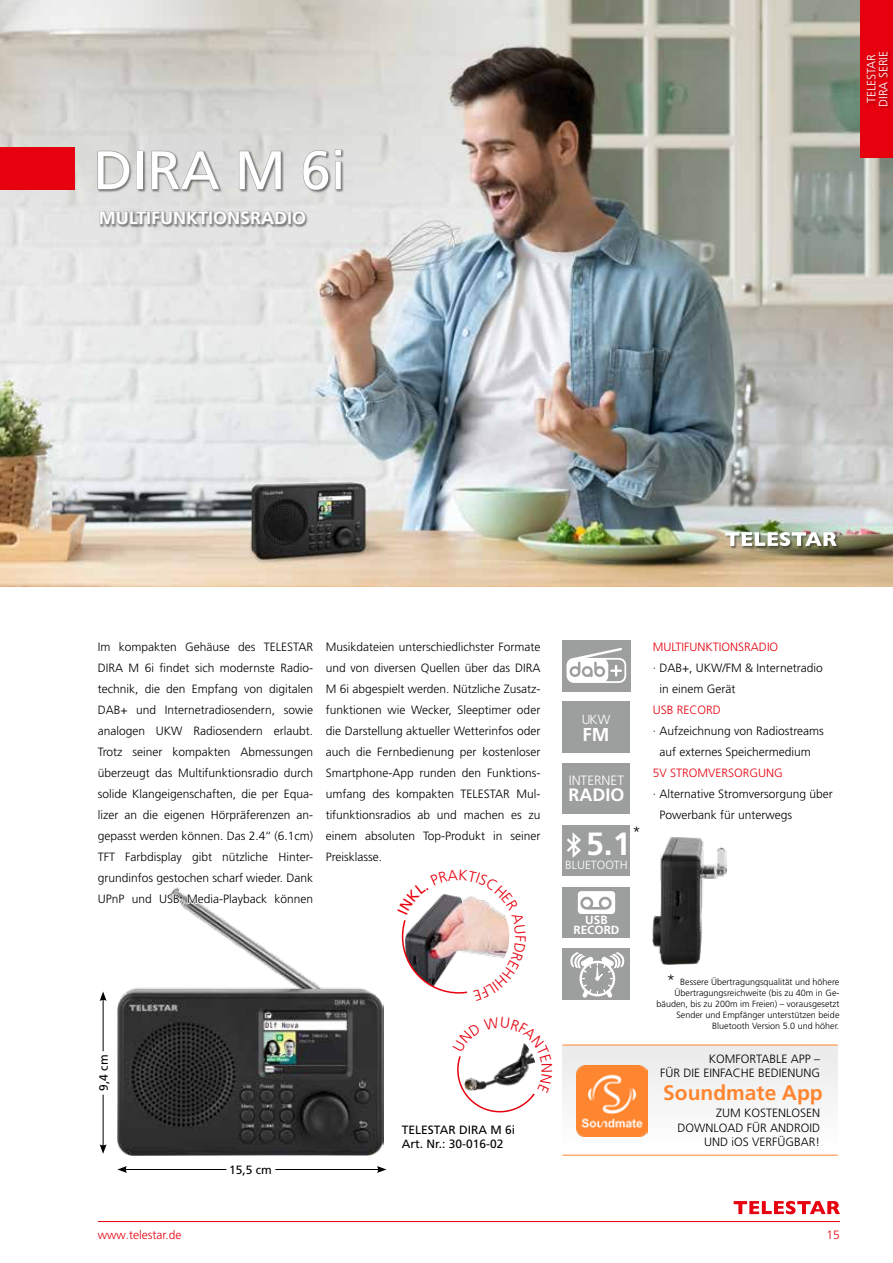
<style>
.page{position:relative;width:893px;height:1263px;background:#fff}
.page>*{position:absolute;margin:0;border:0;box-sizing:border-box;transform-origin:0 0}
.t1{font:54px "Frutiger LT Pro";color:#fff}
.t2{font:700 32.1px "Frutiger LT Pro";color:#fff}
.t3{font:700 21px "Frutiger LT Pro";color:#ff8630}
.t4{font:700 18.6px "Frutiger LT Pro";color:#fff}
.t5{font:700 18px "Frutiger LT Pro";color:#fff}
.t6{font:300 15px "Frutiger LT Pro";color:#000}
.t7{font:300 13.5px "Frutiger LT Pro";color:#fff}
.t8{font:300 13.2px "Frutiger LT Pro";color:#fff}
.t9{font:300 12px/21px "Frutiger LT Pro";color:#000;text-align:justify}
.t10{font:300 12px "Frutiger LT Pro";color:#e7000e}
.t11{font:12px/14.4px "Frutiger LT Pro";color:#000}
.t12{font:300 12px/12px "Frutiger LT Pro";color:#fff}
.t13{font:300 11.85px "Frutiger LT Pro";color:#fff}
.t14{font:700 11.85px "Frutiger LT Pro";color:#fff}
.t15{font:300 9px/10.8px "Frutiger LT Pro";color:#000;text-align:right}
.s1{font-size:15px}
</style>
<div class="page">
<svg style="left:734px;top:1201px;width:106px;height:13px"></svg>
<hr style="left:98px;top:1221px;width:742px;height:1px;background:#e7000e">
<img style="left:117px;top:911px;width:208px;height:244px">
<img style="left:0;top:0;width:893px;height:587px">
<div style="left:97px;top:149px;width:247px;height:44px;background:#000;opacity:.5"></div>
<svg style="left:97px;top:151px;width:33px;height:39px"></svg>
<div style="left:137px;top:151px;width:6px;height:38px;border:1px solid #9d9e9e"></div>
<svg style="left:151px;top:151px;width:69px;height:39px;background:#aeaeae"></svg>
<svg style="left:239px;top:151px;width:42px;height:39px;background:#a4a5a3"></svg>
<svg style="left:303px;top:149px;width:39px;height:41px;background:#acacab"></svg>
<div style="left:99px;top:211px;width:210px;height:17px;background:#000;opacity:.5"></div>
<svg style="left:100px;top:209px;width:206px;height:17px;background:#ababab"></svg>
<div style="left:562px;top:825px;width:68px;height:51px;background:#9d9e9e"></div>
<div style="left:562px;top:887px;width:68px;height:51px;background:#9d9e9e"></div>
<div style="left:562px;top:948px;width:68px;height:51px;background:#9d9e9e"></div>
<div style="left:562px;top:641px;width:68px;height:51px;background:#9d9e9e"></div>
<div style="left:562px;top:763px;width:68px;height:51px;background:#9d9e9e"></div>
<div style="left:562px;top:702px;width:68px;height:51px;background:#9d9e9e"></div>
<svg style="left:170px;top:887px;width:41px;height:24px"></svg>
<div style="left:0;top:147px;width:74px;height:42px;background:#e7000e"></div>
<div style="left:562px;top:1045px;width:276px;height:110px;background:#f5f5f5"></div>
<hr style="left:562px;top:1045px;width:276px;height:1px;background:#ff8630">
<hr style="left:562px;top:1155px;width:276px;height:1px;background:#ff8630">
<img style="left:628px;top:1065px;width:20px;height:71px">
<img style="left:653px;top:837px;width:74px;height:127px">
<hr style="left:103px;top:998px;width:1px;height:149px;background:#000">
<svg style="left:100px;top:991px;width:7px;height:10px"></svg>
<svg style="left:100px;top:1144px;width:7px;height:10px"></svg>
<hr style="left:124px;top:1169px;width:255px;height:1px;background:#000">
<svg style="left:117px;top:1166px;width:10px;height:7px"></svg>
<svg style="left:102px;top:1047px;width:23px;height:55px"></svg>
<svg style="left:218px;top:1147px;width:62px;height:23px"></svg>
<div style="left:725px;top:531px;width:118px;height:18px;background:#000;opacity:.5"></div>
<svg style="left:725px;top:532px;width:115px;height:14px"></svg>
<div style="left:860px;top:0;width:33px;height:158px;background:#e7000e"></div>
<div style="left:866px;top:51px;width:24px;height:58px;background:#000;opacity:.3"></div>
<svg style="left:325px;top:640px;width:303px;height:533px"></svg>
<h1 class="t1" style="left:94px;top:139px;width:254px">DIRA M 6i</h1>
<h3 class="t5" style="left:99px;top:207px;width:209px">MULTIFUNKTIONSRADIO</h3>
<p class="t12" style="left:865px;top:107px;width:58px;rotate:-90deg">TELESTAR<br>DIRA SERIE</p>
<p class="t9" style="left:98px;top:636px;width:217px">Im kompakten Gehäuse des TELESTAR DIRA M 6i findet sich modernste Radio&shy;technik, die den Empfang von digitalen DAB+ und Internetradiosendern, sowie analogen UKW Radiosendern erlaubt.<br>Trotz seiner kompakten Abmessungen überzeugt das Multifunktionsradio durch solide Klangeigenschaften, die per Equa&shy;lizer an die eigenen Hörpräferenzen an&shy;gepasst werden können. Das 2.4‘‘ (6.1cm)<br>TFT Farbdisplay gibt nützliche Hinter&shy;grundinfos gestochen scharf wieder. Dank UPnP und USB Media-Playback können</p>
<p class="t9" style="left:326px;top:636px;width:216px">Musikdateien unterschiedlichster Formate und von diversen Quellen über das DIRA M 6i abgespielt werden. Nützliche Zusatz&shy;funktionen wie Wecker, Sleeptimer oder die Darstellung aktueller Wetterinfos oder auch die Fernbedienung per kostenloser Smartphone-App runden den Funktions&shy;umfang des kompakten TELESTAR Mul&shy;tifunktionsradios ab und machen es zu einem absoluten Top-Produkt in seiner Preisklasse.</p>
<p class="t11" style="left:97px;top:1091px;width:38px;rotate:-90deg">9,4 cm</p>
<p class="t11" style="left:229px;top:1163px;width:44px">15,5 cm</p>
<p class="t11" style="left:402px;top:1122px;width:115px">TELESTAR DIRA M 6i<br>Art. Nr.: 30-016-02</p>
<p class="t8" style="left:582px;top:712px;width:30px">UKW</p>
<h3 class="t4" style="left:582px;top:723px;width:29px">FM</h3>
<p class="t7" style="left:569px;top:772px;width:57px">INTERNET</p>
<h3 class="t5" style="left:568px;top:784px;width:57px">RADIO</h3>
<p class="t6" style="left:632px;top:823px;width:10px">*</p>
<h2 class="t2" style="left:586px;top:825px;width:46px">5.1</h2>
<p class="t13" style="left:565px;top:858px;width:64px">BLUETOOTH</p>
<p class="t10" style="left:653px;top:640px;width:127px">MULTIFUNKTIONSRADIO</p>
<p class="t9" style="left:659px;top:657px;width:165px;text-indent:-7px">· DAB+, UKW/FM &amp; Internetradio in einem Gerät</p>
<p class="t10" style="left:653px;top:703px;width:70px">USB RECORD</p>
<p class="t9" style="left:653px;top:720px;width:173px;text-align:center">· Aufzeichnung von Radiostreams auf externes Speichermedium</p>
<p class="t10" style="left:653px;top:766px;width:132px">5V STROMVERSORGUNG</p>
<p class="t9" style="left:659px;top:783px;width:175px;text-indent:-7px">· Alternative Stromversorgung über<br>Powerbank für unterwegs</p>
<p class="t14" style="left:585px;top:913px;width:24px">USB</p>
<p class="t14" style="left:573px;top:923px;width:48px">RECORD</p>
<p class="t15" style="left:657px;top:977px;width:184px"><span class="s1">*</span> Bessere Übertragungsqualität und höhere Übertragungsreichweite (bis zu 40m in Ge&shy;bäuden, bis zu 200m im Freien) – vorausgesetzt Sender und Empfänger unterstützen beide Bluetooth Version 5.0 und höher.</p>
<p class="t9" style="left:660px;top:1051px;width:162px;line-height:14.4px;text-align:right">KOMFORTABLE APP –<br>FÜR DIE EINFACHE BEDIENUNG</p>
<p class="t9" style="left:677px;top:1106px;width:144px;line-height:14.4px;text-align:right">ZUM KOSTENLOSEN<br>DOWNLOAD FÜR ANDROID<br>UND iOS VERFÜGBAR!</p>
<h3 class="t3" style="left:663px;top:1080px;width:161px">Soundmate App</h3>
<p class="t10" style="left:98px;top:1228px;width:85px">www.telestar.de</p>
<p class="t10" style="left:827px;top:1228px;width:15px">15</p>
</div>
